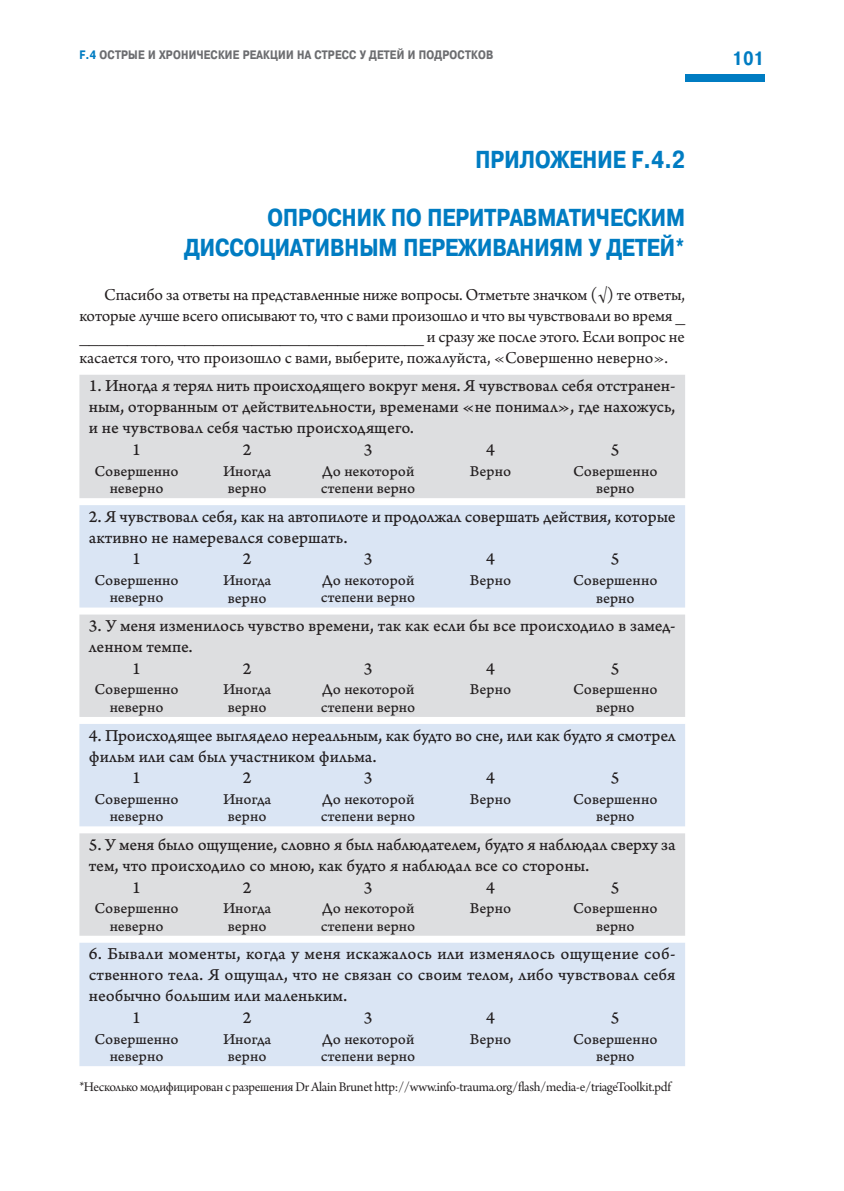
<style>
.page{position:relative;width:844px;height:1191px;background:#fff}
.page>*{position:absolute;margin:0;border:0;box-sizing:border-box;transform-origin:0 0}
.Head{font:700 24.5px/29.4px "Pragmatica Cond C";color:#007cc2;text-align:right}
.t1{font:700 19.25px "Pragmatica Cond C";color:#007cc2}
.Main-1{font:17.5px/21px "Arno Pro Caption";letter-spacing:-.005em;color:#231f20}
.Main{font:17.5px/21px "Arno Pro";color:#231f20;text-align:justify}
.Tab-1{font:17.5px "Arno Pro Caption";color:#231f20}
.Main-1-2{font:15.75px/17.5px "Arno Pro Caption";letter-spacing:-.005em;color:#231f20;text-align:center}
.contets{font:14px "Arno Pro Subhead";letter-spacing:-.02em;color:#231f20}
.t2{font:700 12.25px "Pragmatica Cond C";letter-spacing:.02em;color:#6c6d70}
.s1{color:#007cc2}
</style>
<div class="page">
<div style="left:685px;top:74px;width:79px;height:8px;background:#007cc2"></div>
<div style="left:79px;top:375px;width:606px;height:123px;background:#dddee0"></div>
<div style="left:79px;top:505px;width:606px;height:102px;background:#dae5f4"></div>
<div style="left:79px;top:614px;width:606px;height:103px;background:#dddee0"></div>
<div style="left:79px;top:724px;width:606px;height:102px;background:#dae5f4"></div>
<div style="left:79px;top:833px;width:606px;height:102px;background:#dddee0"></div>
<div style="left:79px;top:943px;width:606px;height:123px;background:#dae5f4"></div>
<p class="t2" style="left:79px;top:48px;width:415px"><span class="s1">F.4</span> ОСТРЫЕ И ХРОНИЧЕСКИЕ РЕАКЦИИ НА СТРЕСС У ДЕТЕЙ И ПОДРОСТКОВ</p>
<p class="t1" style="left:732px;top:47px;width:34px">101</p>
<p class="Head" style="left:475px;top:144px;width:211px">ПРИЛОЖЕНИЕ F.4.2</p>
<p class="Head" style="left:184px;top:203px;width:502px">ОПРОСНИК ПО ПЕРИТРАВМАТИЧЕСКИМ<br>ДИССОЦИАТИВНЫМ ПЕРЕЖИВАНИЯМ У ДЕТЕЙ*</p>
<p class="Main" style="left:79px;top:285px;width:607px;text-indent:25px">Спасибо за ответы на представленные ниже вопросы. Отметьте значком (√) те ответы, которые лучше всего описывают то, что с вами произошло и что вы чувствовали во время _ ____________________________________ и сразу же после этого. Если вопрос не касается того, что произошло с вами, выберите, пожалуйста, «Совершенно неверно».</p>
<p class="Main-1" style="left:89px;top:376px;width:588px;text-align:justify">1. Иногда я терял нить происходящего вокруг меня. Я чувствовал себя отстранен&shy;ным, оторванным от действительности, временами «не понимал», где нахожусь, и не чувствовал себя частью происходящего.</p>
<p class="Tab-1" style="left:132px;top:439px;width:10px">1</p>
<p class="Tab-1" style="left:243px;top:439px;width:10px">2</p>
<p class="Tab-1" style="left:363px;top:439px;width:10px">3</p>
<p class="Tab-1" style="left:486px;top:439px;width:10px">4</p>
<p class="Tab-1" style="left:610px;top:439px;width:10px">5</p>
<p class="Main-1-2" style="left:94px;top:463px;width:86px">Совершенно неверно</p>
<p class="Main-1-2" style="left:223px;top:463px;width:50px">Иногда</p>
<p class="Main-1-2" style="left:321px;top:463px;width:96px;text-align:left">До некоторой степени верно</p>
<p class="Main-1-2" style="left:470px;top:463px;width:43px">Верно</p>
<p class="Main-1-2" style="left:573px;top:463px;width:86px">Совершенно</p>
<p class="Main-1-2" style="left:596px;top:480px;width:40px">верно</p>
<p class="Main-1" style="left:89px;top:507px;width:588px">2. Я чувствовал себя, как на автопилоте и продолжал совершать действия, которые активно не намеревался совершать.</p>
<p class="Tab-1" style="left:132px;top:549px;width:10px">1</p>
<p class="Tab-1" style="left:243px;top:549px;width:10px">2</p>
<p class="Tab-1" style="left:363px;top:549px;width:10px">3</p>
<p class="Tab-1" style="left:486px;top:549px;width:10px">4</p>
<p class="Tab-1" style="left:610px;top:549px;width:10px">5</p>
<p class="Main-1-2" style="left:94px;top:572px;width:86px">Совершенно неверно</p>
<p class="Main-1-2" style="left:223px;top:572px;width:50px">Иногда</p>
<p class="Main-1-2" style="left:228px;top:480px;width:40px">верно</p>
<p class="Main-1-2" style="left:321px;top:572px;width:96px;text-align:left">До некоторой степени верно</p>
<p class="Main-1-2" style="left:470px;top:572px;width:43px">Верно</p>
<p class="Main-1-2" style="left:573px;top:572px;width:86px">Совершенно</p>
<p class="Main-1-2" style="left:596px;top:590px;width:40px">верно</p>
<p class="Main-1" style="left:89px;top:616px;width:588px">3. У меня изменилось чувство времени, так как если бы все происходило в замед&shy;ленном темпе.</p>
<p class="Tab-1" style="left:132px;top:658px;width:10px">1</p>
<p class="Tab-1" style="left:243px;top:658px;width:10px">2</p>
<p class="Tab-1" style="left:363px;top:658px;width:10px">3</p>
<p class="Tab-1" style="left:486px;top:658px;width:10px">4</p>
<p class="Tab-1" style="left:610px;top:658px;width:10px">5</p>
<p class="Main-1-2" style="left:94px;top:681px;width:86px">Совершенно неверно</p>
<p class="Main-1-2" style="left:223px;top:681px;width:50px">Иногда</p>
<p class="Main-1-2" style="left:228px;top:590px;width:40px">верно</p>
<p class="Main-1-2" style="left:321px;top:681px;width:96px;text-align:left">До некоторой степени верно</p>
<p class="Main-1-2" style="left:470px;top:681px;width:43px">Верно</p>
<p class="Main-1-2" style="left:573px;top:681px;width:86px">Совершенно</p>
<p class="Main-1-2" style="left:596px;top:699px;width:40px">верно</p>
<p class="Main-1" style="left:89px;top:725px;width:588px">4. Происходящее выглядело нереальным, как будто во сне, или как будто я смотрел фильм или сам был участником фильма.</p>
<p class="Tab-1" style="left:132px;top:767px;width:10px">1</p>
<p class="Tab-1" style="left:243px;top:767px;width:10px">2</p>
<p class="Tab-1" style="left:363px;top:767px;width:10px">3</p>
<p class="Tab-1" style="left:486px;top:767px;width:10px">4</p>
<p class="Tab-1" style="left:610px;top:767px;width:10px">5</p>
<p class="Main-1-2" style="left:94px;top:791px;width:86px">Совершенно неверно</p>
<p class="Main-1-2" style="left:223px;top:791px;width:50px">Иногда</p>
<p class="Main-1-2" style="left:228px;top:699px;width:40px">верно</p>
<p class="Main-1-2" style="left:321px;top:791px;width:96px;text-align:left">До некоторой степени верно</p>
<p class="Main-1-2" style="left:470px;top:791px;width:43px">Верно</p>
<p class="Main-1-2" style="left:573px;top:791px;width:86px">Совершенно</p>
<p class="Main-1-2" style="left:596px;top:808px;width:40px">верно</p>
<p class="Main-1" style="left:89px;top:835px;width:588px">5. У меня было ощущение, словно я был наблюдателем, будто я наблюдал сверху за тем, что происходило со мною, как будто я наблюдал все со стороны.</p>
<p class="Tab-1" style="left:132px;top:877px;width:10px">1</p>
<p class="Tab-1" style="left:243px;top:877px;width:10px">2</p>
<p class="Tab-1" style="left:363px;top:877px;width:10px">3</p>
<p class="Tab-1" style="left:486px;top:877px;width:10px">4</p>
<p class="Tab-1" style="left:610px;top:877px;width:10px">5</p>
<p class="Main-1-2" style="left:94px;top:900px;width:86px">Совершенно неверно</p>
<p class="Main-1-2" style="left:223px;top:900px;width:50px">Иногда</p>
<p class="Main-1-2" style="left:228px;top:808px;width:40px">верно</p>
<p class="Main-1-2" style="left:321px;top:900px;width:96px;text-align:left">До некоторой степени верно</p>
<p class="Main-1-2" style="left:470px;top:900px;width:43px">Верно</p>
<p class="Main-1-2" style="left:573px;top:900px;width:86px">Совершенно</p>
<p class="Main-1-2" style="left:596px;top:918px;width:40px">верно</p>
<p class="Main-1" style="left:89px;top:944px;width:588px;text-align:justify">6. Бывали моменты, когда у меня искажалось или изменялось ощущение соб&shy;ственного тела. Я ощущал, что не связан со своим телом, либо чувствовал себя необычно большим или маленьким.</p>
<p class="Tab-1" style="left:132px;top:1007px;width:10px">1</p>
<p class="Tab-1" style="left:243px;top:1007px;width:10px">2</p>
<p class="Tab-1" style="left:363px;top:1007px;width:10px">3</p>
<p class="Tab-1" style="left:486px;top:1007px;width:10px">4</p>
<p class="Tab-1" style="left:610px;top:1007px;width:10px">5</p>
<p class="Main-1-2" style="left:94px;top:1030px;width:86px">Совершенно неверно</p>
<p class="Main-1-2" style="left:223px;top:1030px;width:50px">Иногда</p>
<p class="Main-1-2" style="left:228px;top:918px;width:40px">верно</p>
<p class="Main-1-2" style="left:321px;top:1030px;width:96px;text-align:left">До некоторой степени верно</p>
<p class="Main-1-2" style="left:470px;top:1030px;width:43px">Верно</p>
<p class="Main-1-2" style="left:573px;top:1030px;width:86px">Совершенно</p>
<p class="Main-1-2" style="left:596px;top:1048px;width:40px">верно</p>
<p class="contets" style="left:79px;top:1078px;width:592px">*Несколько модифицирован с разрешения Dr Alain Brunet http://www.info-trauma.org/flash/media-e/triageToolkit.pdf</p>
<p class="Main-1-2" style="left:228px;top:1048px;width:40px">верно</p>
</div>
